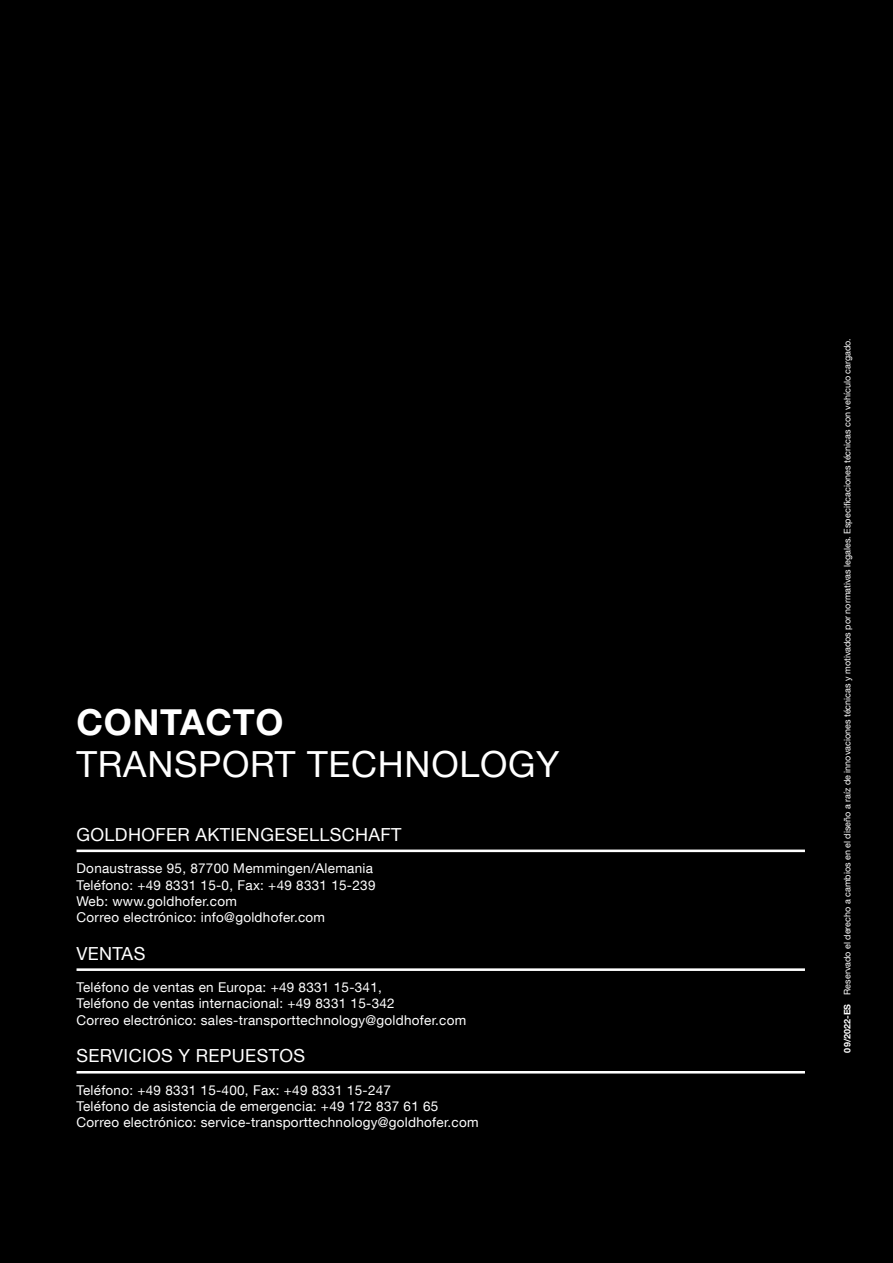
<style>
.page{position:relative;width:893px;height:1263px;background:#000}
.page>*{position:absolute;margin:0;border:0;box-sizing:border-box;transform-origin:0 0}
.t1{font:36px "Helvetica Neue LT Com";letter-spacing:.02em;color:#fff}
.t2{font:700 36px "Helvetica Neue LT Com";letter-spacing:.02em;color:#fff}
.t3{font:18px "Helvetica Neue LT Com";letter-spacing:.02em;color:#fff}
.t4{font:13.5px/16.2px "Helvetica Neue LT Com";letter-spacing:.02em;color:#fff}
.t5{font:9px "Helvetica Neue LT Com";color:#fff}
.t6{font:700 9px "Helvetica Neue LT Com";color:#fff}
.s1{font-weight:700}
</style>
<div class="page">
<hr style="left:77px;top:849px;width:728px;height:3px;background:#fff">
<hr style="left:77px;top:968px;width:728px;height:3px;background:#fff">
<hr style="left:77px;top:1071px;width:728px;height:2px;background:#fff">
<h1 class="t2" style="left:77px;top:700px;width:209px">CONTACTO</h1>
<h1 class="t1" style="left:77px;top:742px;width:485px">TRANSPORT TECHNOLOGY</h1>
<h2 class="t3" style="left:77px;top:823px;width:327px">GOLDHOFER AKTIENGESELLSCHAFT</h2>
<p class="t4" style="left:77px;top:860px;width:300px">Donaustrasse 95, 87700 Memmingen/Alemania Teléfono: +49 8331 15-0, Fax: +49 8331 15-239<br>Web: www.goldhofer.com<br>Correo electrónico: info@goldhofer.com</p>
<h2 class="t3" style="left:77px;top:942px;width:70px">VENTAS</h2>
<p class="t4" style="left:77px;top:979px;width:391px">Teléfono de ventas en Europa: +49 8331 15-341,<br>Teléfono de ventas internacional: +49 8331 15-342<br>Correo electrónico: sales-transporttechnology@goldhofer.com</p>
<h2 class="t3" style="left:77px;top:1045px;width:230px">SERVICIOS Y REPUESTOS</h2>
<p class="t4" style="left:77px;top:1082px;width:404px">Teléfono: +49 8331 15-400, Fax: +49 8331 15-247<br>Teléfono de asistencia de emergencia: +49 172 837 61 65<br>Correo electrónico: service-transporttechnology@goldhofer.com</p>
<p class="t5" style="left:842px;top:1052px;width:716px;rotate:-90deg"><span class="s1">09/2022-ES</span> Reservado el derecho a cambios en el diseño a raíz de innovaciones técnicas y motivados por normativas legales. Especificaciones técnicas con vehículo cargado.</p>
<p class="t6" style="left:842px;top:1029px;width:12px;rotate:-90deg">19</p>
<p class="t6" style="left:842px;top:1047px;width:7px;rotate:-90deg">3</p>
</div>
